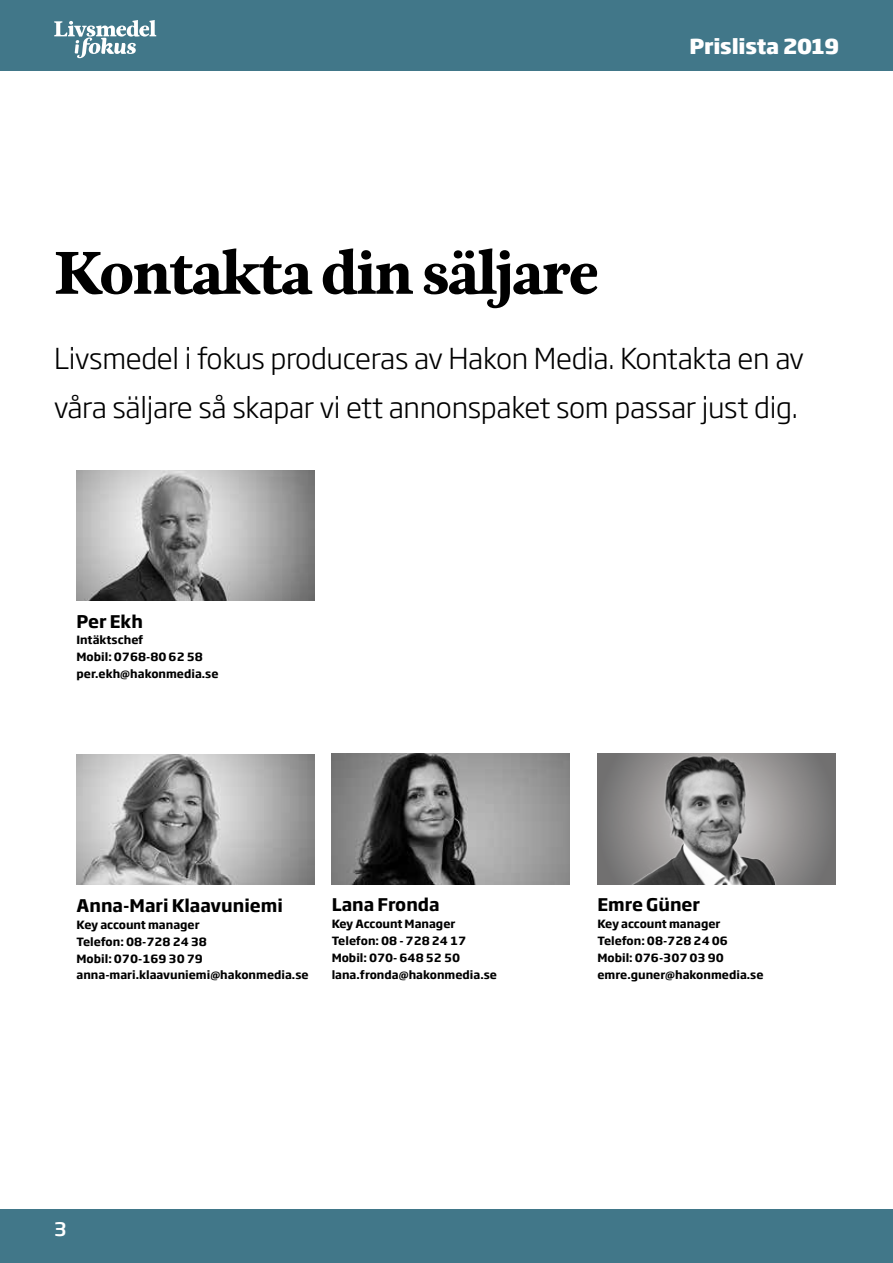
<style>
.page{position:relative;width:893px;height:1263px;background:#fff}
.page>*{position:absolute;margin:0;border:0;box-sizing:border-box;transform-origin:0 0}
.t1{font:800 62.85px "Nyte";letter-spacing:-.02em;color:#000}
.t2{font:300 28.5px/49.7px "Soho Gothic Std";letter-spacing:-.01em;color:#000}
.t3{font:800 20.4px "Soho Gothic Std";letter-spacing:-.01em;color:#fff}
.t4{font:500 18.45px "Soho Gothic Std";color:#fff;scale:1.07 1}
.t5{font:700 17.25px "Soho Gothic Std";color:#000}
.t6{font:700 11.25px/16.8px "Soho Gothic Std";color:#000}
</style>
<div class="page">
<div style="left:0;top:0;width:893px;height:71px;background:#417789"></div>
<div style="left:0;top:1209px;width:893px;height:54px;background:#417789"></div>
<svg style="left:54px;top:20px;width:102px;height:38px"></svg>
<img style="left:77px;top:754px;width:238px;height:131px">
<img style="left:77px;top:470px;width:238px;height:130px">
<img style="left:332px;top:754px;width:238px;height:130px">
<img style="left:597px;top:754px;width:239px;height:130px">
<h3 class="t3" style="left:689px;top:33px;width:151px">Prislista 2019</h3>
<h1 class="t1" style="left:54px;top:228px;width:546px">Kontakta din säljare</h1>
<h2 class="t2" style="left:54px;top:334px;width:751px">Livsmedel i fokus produceras av Hakon Media. Kontakta en av våra säljare så skapar vi ett annonspaket som passar just dig.</h2>
<h3 class="t5" style="left:77px;top:610px;width:68px">Per Ekh</h3>
<p class="t6" style="left:77px;top:632px;width:144px">Intäktschef<br>Mobil: 0768-80 62 58 per.ekh@hakonmedia.se</p>
<h3 class="t5" style="left:77px;top:894px;width:208px">Anna-Mari Klaavuniemi</h3>
<p class="t6" style="left:77px;top:916px;width:234px">Key account manager<br>Telefon: 08-728 24 38<br>Mobil: 070-169 30 79 anna-mari.klaavuniemi@hakonmedia.se</p>
<h3 class="t5" style="left:332px;top:894px;width:110px">Lana Fronda</h3>
<p class="t6" style="left:332px;top:916px;width:167px">Key Account Manager<br>Telefon: 08 - 728 24 17<br>Mobil: 070- 648 52 50 lana.fronda@hakonmedia.se</p>
<h3 class="t4" style="left:54px;top:1217px;width:13px">3</h3>
<h3 class="t5" style="left:597px;top:894px;width:104px">Emre Güner</h3>
<p class="t6" style="left:597px;top:916px;width:168px">Key account manager<br>Telefon: 08-728 24 06<br>Mobil: 076-307 03 90 emre.guner@hakonmedia.se</p>
</div>
